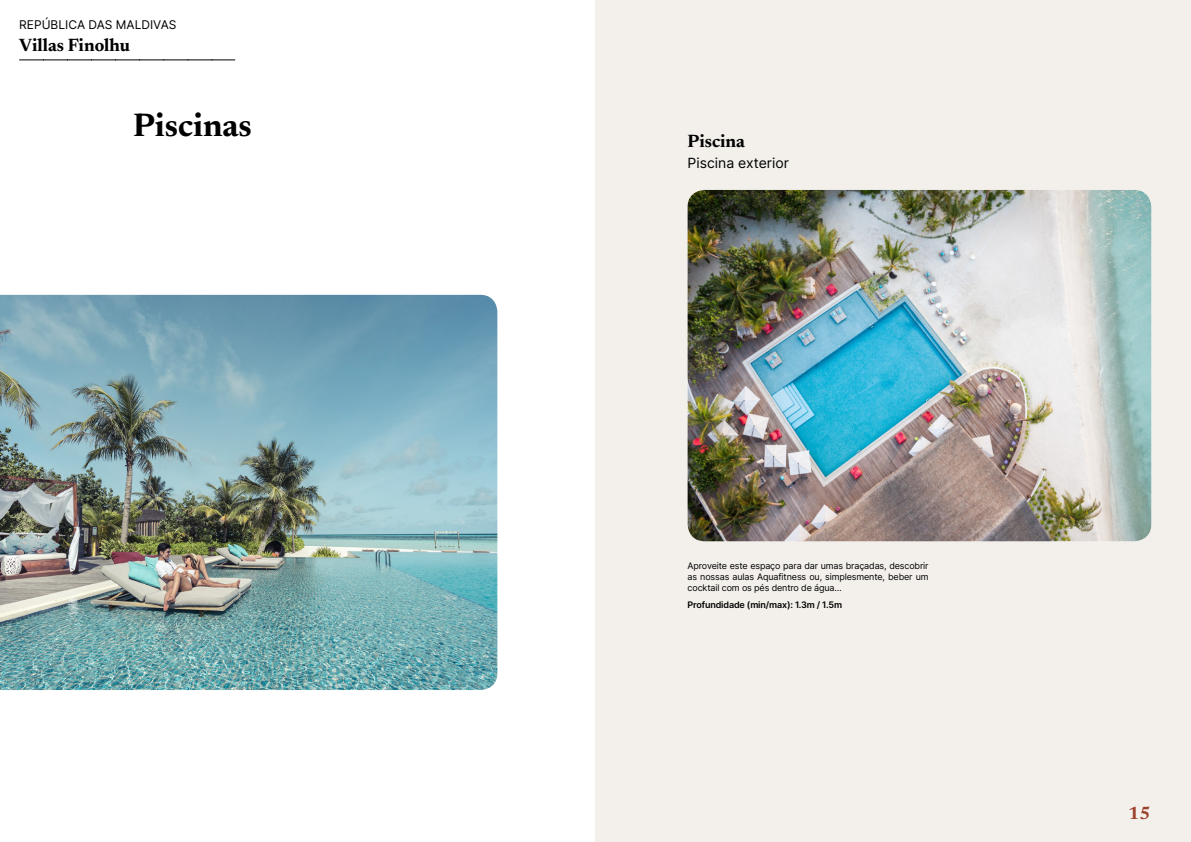
<style>
.page{position:relative;width:1191px;height:842px;background:#fff}
.page>*{position:absolute;margin:0;border:0;box-sizing:border-box;transform-origin:0 0}
.t1{font:700 33px "Newsreader 24 pt";color:#000}
.t2{font:700 18px "Newsreader 24 pt";color:#000}
.t3{font:700 18px "Newsreader 24 pt";color:#9d432c}
.t4{font:14px "Inter";color:#000}
.t5{font:12px "Inter";color:#000}
.t6{font:9px/11px "Inter";letter-spacing:-.015em;color:#000;text-align:justify}
.t7{font:600 9px "Inter";letter-spacing:-.015em;color:#000}
</style>
<div class="page">
<div style="left:595px;top:0;width:596px;height:842px;background:#f3f0ec"></div>
<img style="left:0;top:295px;width:497px;height:395px">
<img style="left:687px;top:190px;width:464px;height:351px">
<svg style="left:20px;top:60px;width:215px;height:1px"></svg>
<h3 class="t5" style="left:19px;top:15px;width:159px">REPÚBLICA DAS MALDIVAS</h3>
<h2 class="t2" style="left:19px;top:32px;width:112px">Villas Finolhu</h2>
<h1 class="t1" style="left:133px;top:101px;width:120px">Piscinas</h1>
<h2 class="t2" style="left:687px;top:128px;width:59px">Piscina</h2>
<h3 class="t4" style="left:687px;top:153px;width:103px">Piscina exterior</h3>
<p class="t6" style="left:687px;top:560px;width:242px">Aproveite este espaço para dar umas braçadas, descobrir as nossas aulas Aquafitness ou, simplesmente, beber um cocktail com os pés dentro de água…</p>
<p class="t7" style="left:687px;top:598px;width:156px">Profundidade (min/max): 1.3m / 1.5m</p>
<h2 class="t3" style="left:1128px;top:800px;width:24px">15</h2>
</div>
